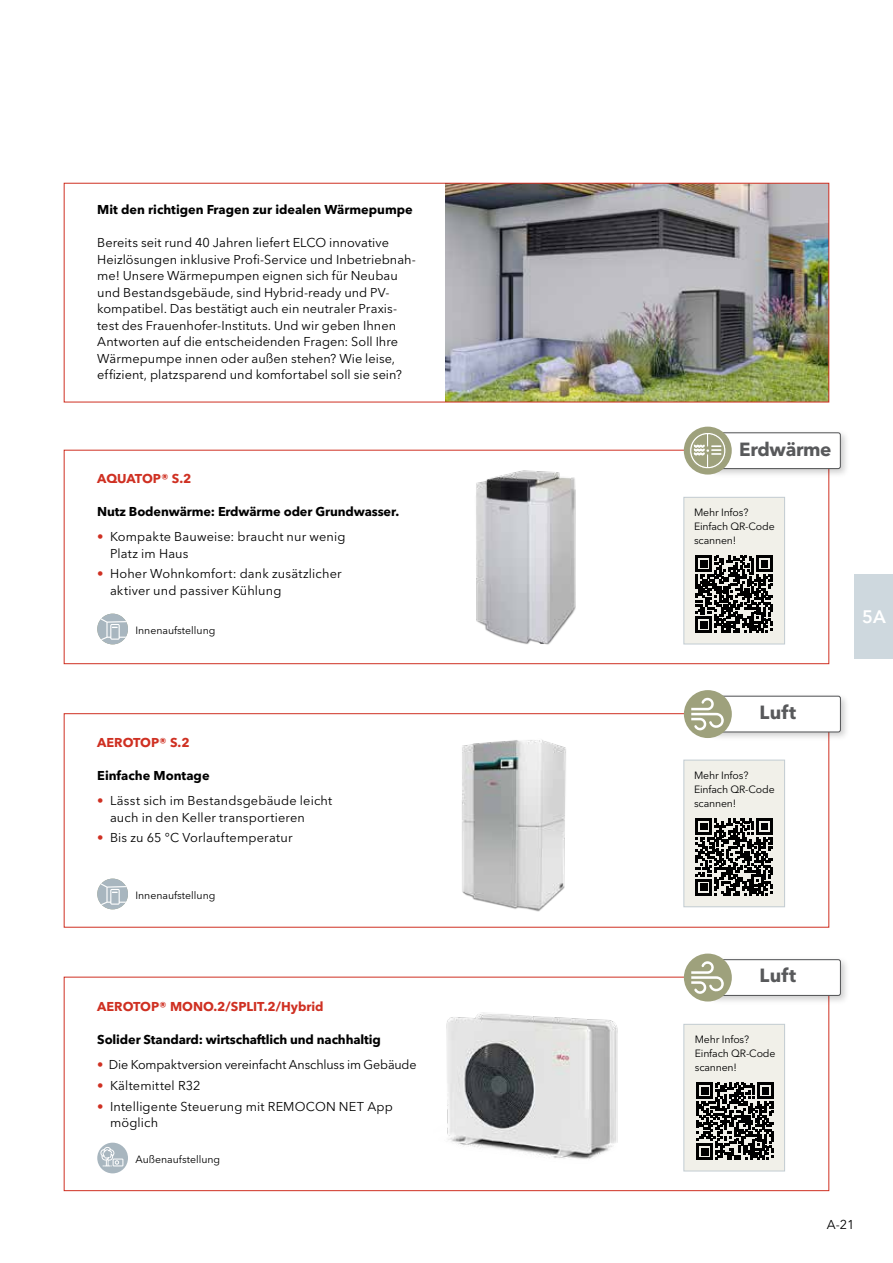
<style>
.page{position:relative;width:893px;height:1263px;background:#fff}
.page>*{position:absolute;margin:0;border:0;box-sizing:border-box;transform-origin:0 0}
.t1{font:700 18.9px "Avenir Next LT Pro";letter-spacing:-.02em;color:#58595b}
.t2{font:600 18px "Avenir Next LT Pro";color:#fff}
.t3{font:12.75px/16.5px "Avenir Next LT Pro";letter-spacing:.005em;color:#000}
.t4{font:700 12.75px "Avenir Next LT Pro";letter-spacing:-.01em;color:#000}
.t5{font:12.75px "Avenir Next LT Pro";letter-spacing:-.015em;color:#000}
.t6{font:700 12.75px "Avenir Next LT Pro";color:#cf3022}
.t7{font:700 12.75px "Avenir Next LT Pro";letter-spacing:-.02em;color:#cf3022}
.t8{font:10.5px/14.2px "Avenir Next LT Pro";letter-spacing:-.015em;color:#000}
.s1{color:#cf3022}
</style>
<div class="page">
<img style="left:446px;top:185px;width:381px;height:215px">
<div style="left:64px;top:450px;width:765px;height:214px;background:#fff;border:1px solid #cf3022"></div>
<div style="left:64px;top:713px;width:765px;height:214px;background:#fff;border:1px solid #cf3022"></div>
<div style="left:64px;top:977px;width:765px;height:214px;background:#fff;border:1px solid #cf3022"></div>
<img style="left:713px;top:427px;width:133px;height:53px">
<div style="left:710px;top:433px;width:130px;height:36px;background:#fff;border-radius:2px"></div>
<div style="left:710px;top:432px;width:131px;height:37px;border:1px solid #58595b;border-radius:2px"></div>
<div style="left:684px;top:427px;width:48px;height:48px;background:#9ea17c;border-radius:50%"></div>
<svg style="left:688px;top:430px;width:41px;height:41px"></svg>
<img style="left:713px;top:690px;width:133px;height:54px">
<div style="left:710px;top:696px;width:130px;height:36px;background:#fff;border-radius:2px"></div>
<div style="left:710px;top:696px;width:131px;height:36px;border:1px solid #58595b;border-radius:2px"></div>
<div style="left:684px;top:690px;width:48px;height:48px;background:#9ea17c;border-radius:50%"></div>
<svg style="left:691px;top:698px;width:33px;height:32px"></svg>
<img style="left:704px;top:961px;width:142px;height:46px">
<div style="left:710px;top:960px;width:130px;height:35px;background:#fff;border-radius:2px"></div>
<div style="left:710px;top:959px;width:131px;height:37px;border:1px solid #58595b;border-radius:2px"></div>
<div style="left:684px;top:953px;width:48px;height:48px;background:#9ea17c;border-radius:50%"></div>
<svg style="left:691px;top:961px;width:33px;height:33px"></svg>
<img style="left:451px;top:449px;width:166px;height:196px">
<img style="left:462px;top:740px;width:104px;height:172px">
<div style="left:684px;top:760px;width:101px;height:147px;background:#f1f0e9"></div>
<div style="left:683px;top:760px;width:102px;height:147px;border:1px solid #a8b6bf"></div>
<div style="left:684px;top:1024px;width:101px;height:147px;background:#f1f0e9"></div>
<div style="left:683px;top:1024px;width:102px;height:147px;border:1px solid #a8b6bf"></div>
<div style="left:684px;top:497px;width:101px;height:147px;background:#f1f0e9"></div>
<div style="left:683px;top:497px;width:102px;height:147px;border:1px solid #a8b6bf"></div>
<svg style="left:696px;top:818px;width:77px;height:77px"></svg>
<svg style="left:696px;top:556px;width:77px;height:77px"></svg>
<svg style="left:97px;top:614px;width:31px;height:30px"></svg>
<svg style="left:97px;top:879px;width:31px;height:30px"></svg>
<img style="left:446px;top:1012px;width:172px;height:147px">
<svg style="left:696px;top:1083px;width:77px;height:77px"></svg>
<div style="left:97px;top:1143px;width:31px;height:30px;background:#a8b6bf;border-radius:50%"></div>
<svg style="left:100px;top:1147px;width:23px;height:19px"></svg>
<div style="left:64px;top:183px;width:765px;height:219px;border:1px solid #cf3022"></div>
<div style="left:855px;top:574px;width:38px;height:85px;background:#ced8de"></div>
<p class="t4" style="left:97px;top:202px;width:317px">Mit den richtigen Fragen zur idealen Wärmepumpe</p>
<p class="t3" style="left:97px;top:235px;width:320px">Bereits seit rund 40 Jahren liefert ELCO innovative Heizlösungen inklusive Profi-Service und Inbetriebnah&shy;me! Unsere Wärmepumpen eignen sich für Neubau und Bestandsgebäude, sind Hybrid-ready und PV&shy;kompatibel. Das bestätigt auch ein neutraler Praxis&shy;test des Frauenhofer-Instituts. Und wir geben Ihnen Antworten auf die entscheidenden Fragen: Soll Ihre Wärmepumpe innen oder außen stehen? Wie leise, effizient, platzsparend und komfortabel soll sie sein?</p>
<p class="t7" style="left:97px;top:471px;width:96px">AQUATOP® S.2</p>
<p class="t4" style="left:97px;top:504px;width:303px">Nutz Bodenwärme: Erdwärme oder Grundwasser.</p>
<p class="t3" style="left:110px;top:528px;width:237px;text-indent:-13px"><span class="s1">•</span> Kompakte Bauweise: braucht nur wenig<br>Platz im Haus</p>
<p class="t3" style="left:110px;top:566px;width:233px;text-indent:-13px"><span class="s1">•</span> Hoher Wohnkomfort: dank zusätzlicher aktiver und passiver Kühlung</p>
<p class="t8" style="left:135px;top:623px;width:81px">Innenaufstellung</p>
<p class="t6" style="left:97px;top:735px;width:94px">AEROTOP® S.2</p>
<p class="t4" style="left:97px;top:768px;width:114px">Einfache Montage</p>
<p class="t3" style="left:110px;top:792px;width:224px;text-indent:-13px"><span class="s1">•</span> Lässt sich im Bestandsgebäude leicht auch in den Keller transportieren</p>
<p class="t3" style="left:97px;top:830px;width:197px"><span class="s1">•</span> Bis zu 65 °C Vorlauftemperatur</p>
<p class="t8" style="left:135px;top:888px;width:81px">Innenaufstellung</p>
<p class="t6" style="left:97px;top:999px;width:228px">AEROTOP® MONO.2/SPLIT.2/Hybrid</p>
<p class="t4" style="left:97px;top:1032px;width:285px">Solider Standard: wirtschaftlich und nachhaltig</p>
<p class="t5" style="left:97px;top:1057px;width:321px"><span class="s1">•</span> Die Kompaktversion vereinfacht Anschluss im Gebäude</p>
<p class="t3" style="left:97px;top:1077px;width:105px"><span class="s1">•</span> Kältemittel R32</p>
<p class="t3" style="left:110px;top:1098px;width:284px;text-indent:-13px"><span class="s1">•</span> Intelligente Steuerung mit REMOCON NET App möglich</p>
<p class="t8" style="left:135px;top:1152px;width:86px">Außenaufstellung</p>
<h1 class="t1" style="left:739px;top:437px;width:94px">Erdwärme</h1>
<p class="t8" style="left:694px;top:505px;width:82px">Mehr Infos?<br>Einfach QR-Code scannen!</p>
<h2 class="t2" style="left:862px;top:606px;width:25px">5A</h2>
<h1 class="t1" style="left:759px;top:701px;width:38px">Luft</h1>
<p class="t8" style="left:694px;top:768px;width:82px">Mehr Infos?<br>Einfach QR-Code scannen!</p>
<h1 class="t1" style="left:759px;top:964px;width:38px">Luft</h1>
<p class="t8" style="left:695px;top:1032px;width:82px">Mehr Infos?<br>Einfach QR-Code scannen!</p>
<p class="t3" style="left:827px;top:1217px;width:29px">A-21</p>
</div>
